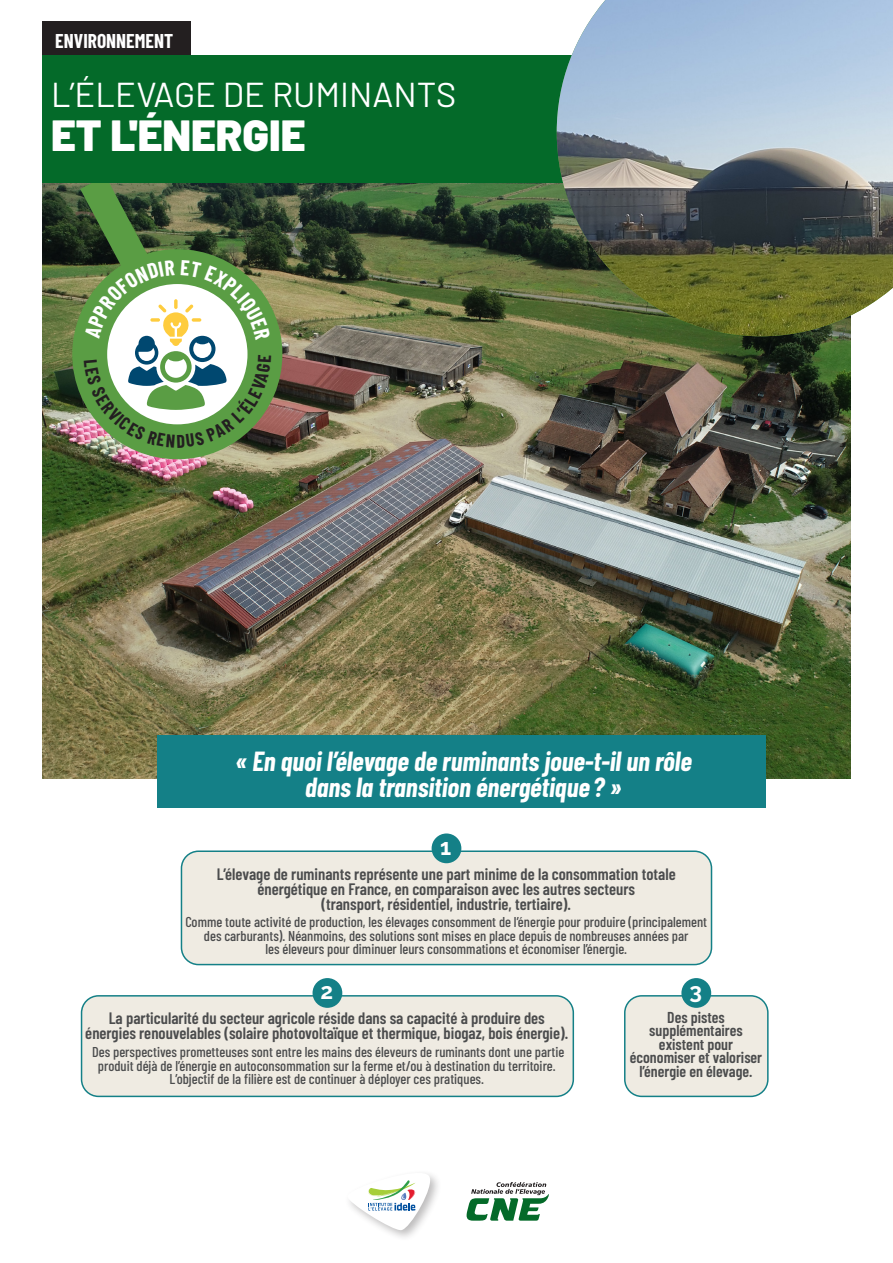
<style>
.page{position:relative;width:893px;height:1263px;background:#fff}
.page>*{position:absolute;margin:0;border:0;box-sizing:border-box;transform-origin:0 0}
.t1{font:900 43.5px "Barlow";color:#fff}
.t2{font:34.5px "Barlow";color:#fff}
.t3{font:italic 700 27px/25.5px "Barlow Condensed";color:#fff;text-align:center}
.t4{font:700 22.5px "Raleway";color:#fff}
.t5{font:700 19.5px "Barlow Condensed";color:#fff}
.t6{font:600 16.5px/15px "Barlow Condensed";color:#4b4c4d;text-align:center}
.t7{font:600 15.75px/13.5px "Barlow Condensed";color:#4b4c4d;text-align:center}
.t8{font:500 14.25px/13.5px "Barlow Condensed";color:#4b4c4d;text-align:center}
</style>
<div class="page">
<img style="left:43px;top:183px;width:807px;height:595px">
<div style="left:72px;top:249px;width:210px;height:210px;border:38px solid #5a9d44;border-radius:50%"></div>
<div style="left:43px;top:21px;width:148px;height:34px;background:#231f20"></div>
<svg style="left:467px;top:1182px;width:82px;height:39px"></svg>
<div style="left:344px;top:1169px;width:99px;height:73px;background:#231f20;opacity:.3"></div>
<svg style="left:347px;top:1173px;width:83px;height:57px"></svg>
<div style="left:157px;top:736px;width:608px;height:72px;background:#148087"></div>
<div style="left:181px;top:851px;width:530px;height:113px;background:#efebe2;border-radius:17px"></div>
<div style="left:181px;top:850px;width:531px;height:115px;border:2px solid #148087;border-radius:17px"></div>
<div style="left:432px;top:833px;width:29px;height:30px;background:#148087;border-radius:50%"></div>
<div style="left:82px;top:996px;width:491px;height:100px;background:#efebe2;border-radius:17px"></div>
<div style="left:81px;top:995px;width:493px;height:102px;border:2px solid #148087;border-radius:17px"></div>
<div style="left:313px;top:978px;width:29px;height:30px;background:#148087;border-radius:50%"></div>
<div style="left:625px;top:996px;width:143px;height:100px;background:#efebe2;border-radius:17px"></div>
<div style="left:624px;top:995px;width:145px;height:102px;border:2px solid #148087;border-radius:17px"></div>
<div style="left:681px;top:978px;width:30px;height:30px;background:#148087;border-radius:50%"></div>
<div style="left:43px;top:55px;width:637px;height:128px;background:#046a29"></div>
<img style="left:557px;top:0;width:336px;height:336px">
<svg style="left:54px;top:183px;width:217px;height:265px"></svg>
<p class="t5" style="left:55px;top:27px;width:119px">ENVIRONNEMENT</p>
<p class="t2" style="left:51px;top:70px;width:407px">L’ÉLEVAGE DE RUMINANTS</p>
<p class="t1" style="left:51px;top:102px;width:256px">ET L'ÉNERGIE</p>
<p class="t3" style="left:235px;top:747px;width:458px">« En quoi l’élevage de ruminants joue-t-il un rôle dans la transition énergétique ? »</p>
<p class="t4" style="left:440px;top:829px;width:13px">1</p>
<p class="t6" style="left:217px;top:865px;width:461px">L’élevage de ruminants représente une part minime de la consommation totale énergétique en France, en comparaison avec les autres secteurs<br>(transport, résidentiel, industrie, tertiaire).</p>
<p class="t8" style="left:185px;top:914px;width:523px">Comme toute activité de production, les élevages consomment de l’énergie pour produire (principalement des carburants). Néanmoins, des solutions sont mises en place depuis de nombreuses années par<br>les éleveurs pour diminuer leurs consommations et économiser l’énergie.</p>
<p class="t4" style="left:320px;top:973px;width:14px">2</p>
<p class="t6" style="left:85px;top:1010px;width:484px">La particularité du secteur agricole réside dans sa capacité à produire des énergies renouvelables (solaire photovoltaïque et thermique, biogaz, bois énergie).</p>
<p class="t8" style="left:92px;top:1044px;width:474px">Des perspectives prometteuses sont entre les mains des éleveurs de ruminants dont une partie produit déjà de l’énergie en autoconsommation sur la ferme et/ou à destination du territoire.<br>L’objectif de la filière est de continuer à déployer ces pratiques.</p>
<p class="t4" style="left:689px;top:973px;width:14px">3</p>
<p class="t7" style="left:630px;top:1009px;width:134px">Des pistes supplémentaires existent pour économiser et valoriser l’énergie en élevage.</p>
</div>
